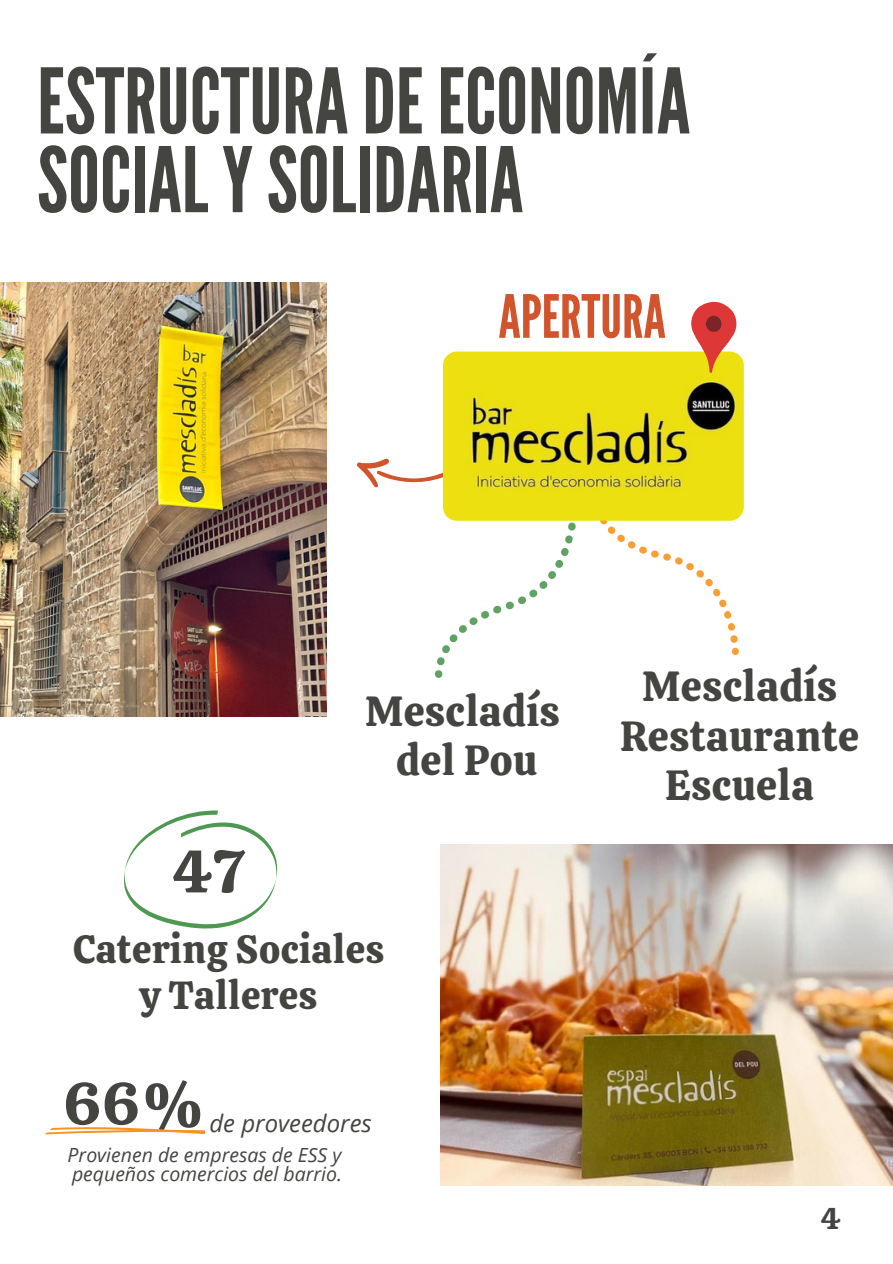
<style>
.page{position:relative;width:893px;height:1264px;background:#fff}
.page>*{position:absolute;margin:0;border:0;box-sizing:border-box;transform-origin:0 0}
.t1{font:90px/78.8px "League Gothic";color:#444440}
.t2{font:60px "Calistoga";color:#444440}
.t3{font:59.55px "League Gothic";color:#d2542c}
.t4{font:42px/49.5px "Calistoga";letter-spacing:.01em;color:#444440;text-align:center}
.t5{font:39px/46px "Calistoga";letter-spacing:.01em;color:#444440;text-align:center}
.t6{font:30px "Calistoga";color:#444440}
.t7{font:italic 24px "Open Sans";color:#444440}
.t8{font:italic 19.5px/19px "Open Sans";color:#444440}
</style>
<div class="page">
<img style="left:0;top:283px;width:326px;height:434px">
<svg style="left:124px;top:810px;width:153px;height:119px"></svg>
<img style="left:440px;top:844px;width:452px;height:341px">
<svg style="left:45px;top:1127px;width:160px;height:8px"></svg>
<svg style="left:357px;top:301px;width:387px;height:377px"></svg>
<h1 class="t1" style="left:37px;top:64px;width:654px">ESTRUCTURADE ECONOMÍA<br>SOCIALYSOLIDARIA</h1>
<h3 class="t3" style="left:498px;top:282px;width:169px">APERTURA</h3>
<h2 class="t2" style="left:172px;top:832px;width:74px">47</h2>
<h3 class="t4" style="left:365px;top:686px;width:196px">Mescladís del Pou</h3>
<h3 class="t5" style="left:73px;top:926px;width:313px">Catering Sociales y Talleres</h3>
<h2 class="t2" style="left:63px;top:1064px;width:143px">66%</h2>
<p class="t7" style="left:209px;top:1106px;width:164px">de proveedores</p>
<p class="t8" style="left:68px;top:1144px;width:276px">Provienen de empresas de ESS y pequeños comercios del barrio.</p>
<h3 class="t4" style="left:620px;top:661px;width:240px">Mescladís<br>Restaurante<br>Escuela</h3>
<h3 class="t6" style="left:820px;top:1198px;width:21px">4</h3>
</div>
